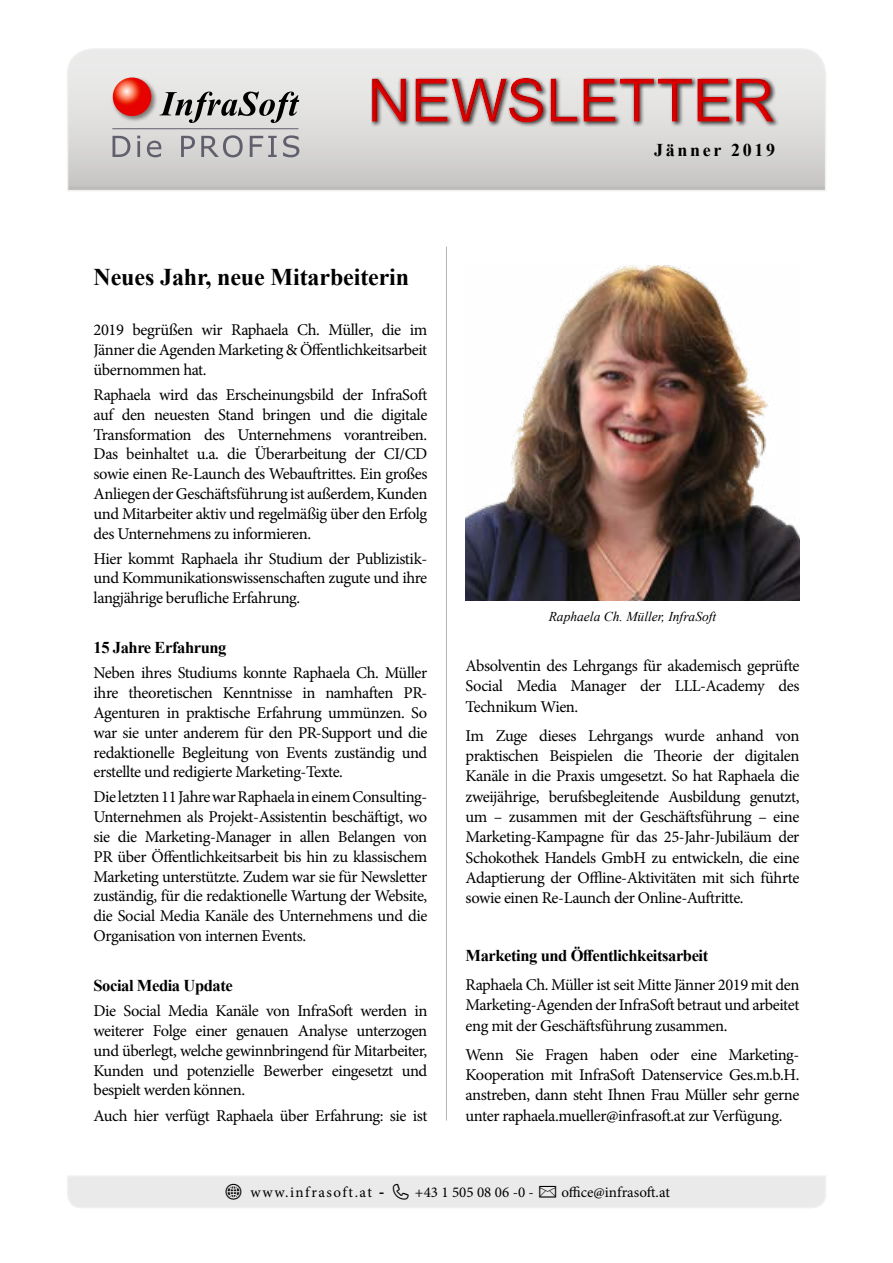
<style>
.page{position:relative;width:893px;height:1263px;background:#fff}
.page>*{position:absolute;margin:0;border:0;box-sizing:border-box;transform-origin:0 0}
.t1{font:60px "Arial";letter-spacing:-.005em;color:#e60000}
.t2{font:700 24px "Times New Roman";letter-spacing:-.005em;color:#000}
.t3{font:700 18px "Times New Roman";letter-spacing:.15em;color:#000}
.t4{font:16.5px/19.8px "Minion Pro";letter-spacing:-.025em;color:#000;text-align:justify}
.t5{font:700 16.5px "Times New Roman";letter-spacing:-.025em;color:#000}
.t6{font:15px "Minion Pro";letter-spacing:.005em;color:#000}
.t7{font:15px "Minion Pro";letter-spacing:.1em;color:#000}
.t8{font:italic 13.5px "Times New Roman";color:#000}
.s1{font-family:"Arial"}
</style>
<div class="page">
<hr style="left:446px;top:247px;width:1px;height:873px;background:#b4b4b4">
<svg style="left:67px;top:48px;width:759px;height:143px;background:#dadad9"></svg>
<img style="left:110px;top:75px;width:49px;height:49px">
<svg style="left:113px;top:78px;width:38px;height:38px"></svg>
<svg style="left:159px;top:92px;width:140px;height:31px;background:#a2a2a1"></svg>
<svg style="left:113px;top:136px;width:17px;height:21px"></svg>
<hr style="left:137px;top:141px;width:3px;height:16px;background:#625f6d">
<svg style="left:147px;top:141px;width:14px;height:16px"></svg>
<svg style="left:181px;top:136px;width:14px;height:21px"></svg>
<svg style="left:201px;top:135px;width:42px;height:22px"></svg>
<svg style="left:250px;top:136px;width:27px;height:21px"></svg>
<svg style="left:283px;top:135px;width:16px;height:22px"></svg>
<hr style="left:112px;top:128px;width:186px;height:1px;background:#625f6d">
<div style="left:368px;top:72px;width:410px;height:56px;background:#c6a79e;opacity:.51"></div>
<div style="left:371px;top:74px;width:407px;height:52px;background:#c0a3a1;opacity:.7"></div>
<img style="left:466px;top:264px;width:333px;height:337px">
<div style="left:67px;top:1176px;width:759px;height:32px;background:#ebeaea"></div>
<h1 class="t1" style="left:367px;top:59px;width:409px">NEWSLETTER</h1>
<p class="t3" style="left:654px;top:137px;width:123px">Jänner 2019</p>
<h2 class="t2" style="left:94px;top:260px;width:317px">Neues Jahr, neue Mitarbeiterin</h2>
<p class="t4" style="left:94px;top:320px;width:335px">2019 begrüßen wir Raphaela Ch. Müller, die im Jänner die Agenden Marketing &amp; Öffentlichkeitsarbeit übernommen hat.</p>
<p class="t4" style="left:94px;top:385px;width:335px">Raphaela wird das Erscheinungsbild der InfraSoft auf den neuesten Stand bringen und die digitale Transformation des Unternehmens vorantreiben.<br>Das beinhaltet u.a. die Überarbeitung der CI/CD sowie einen Re-Launch des Webauftrittes. Ein großes Anliegen der Geschäftsführung ist außerdem, Kunden und Mitarbeiter aktiv und regelmäßig über den Erfolg des Unternehmens zu informieren.</p>
<p class="t4" style="left:94px;top:548px;width:335px">Hier kommt Raphaela ihr Studium der Publizistik&shy;und Kommunikationswissenschaften zugute und ihre langjährige berufliche Erfahrung.</p>
<p class="t5" style="left:94px;top:636px;width:134px">15 Jahre Erfahrung</p>
<p class="t4" style="left:94px;top:663px;width:335px">Neben ihres Studiums konnte Raphaela Ch. Müller ihre theoretischen Kenntnisse in namhaften PR-Agenturen in praktische Erfahrung ummünzen. So war sie unter anderem für den PR-Support und die redaktionelle Begleitung von Events zuständig und erstellte und redigierte Marketing-Texte.</p>
<p class="t4" style="left:94px;top:787px;width:335px">Die letzten 11 Jahre war Raphaela in einem Consulting-Unternehmen als Projekt-Assistentin beschäftigt, wo sie die Marketing-Manager in allen Belangen von PR über Öffentlichkeitsarbeit bis hin zu klassischem Marketing unterstützte. Zudem war sie für Newsletter zuständig, für die redaktionelle Wartung der Website, die Social Media Kanäle des Unternehmens und die Organisation von internen Events.</p>
<p class="t5" style="left:94px;top:974px;width:141px">Social Media Update</p>
<p class="t4" style="left:94px;top:1001px;width:335px">Die Social Media Kanäle von InfraSoft werden in weiterer Folge einer genauen Analyse unterzogen und überlegt, welche gewinnbringend für Mitarbeiter, Kunden und potenzielle Bewerber eingesetzt und bespielt werden können.</p>
<p class="t4" style="left:94px;top:1105px;width:335px">Auch hier verfügt Raphaela über Erfahrung: sie ist</p>
<p class="t8" style="left:549px;top:608px;width:169px">Raphaela Ch. Müller, InfraSoft</p>
<p class="t4" style="left:466px;top:656px;width:335px;line-height:20.4px">Absolventin des Lehrgangs für akademisch geprüfte Social Media Manager der LLL-Academy des Technikum Wien.</p>
<p class="t4" style="left:466px;top:725px;width:335px;line-height:20.4px">Im Zuge dieses Lehrgangs wurde anhand von praktischen Beispielen die Theorie der digitalen Kanäle in die Praxis umgesetzt. So hat Raphaela die zweijährige, berufsbegleitende Ausbildung genutzt, um – zusammen mit der Geschäftsführung – eine Marketing-Kampagne für das 25-Jahr-Jubiläum der Schokothek Handels GmbH zu entwickeln, die eine Adaptierung der Offline-Aktivitäten mit sich führte sowie einen Re-Launch der Online-Auftritte.</p>
<p class="t5" style="left:466px;top:944px;width:244px">Marketing und Öffentlichkeitsarbeit</p>
<p class="t4" style="left:466px;top:974px;width:335px;line-height:20.4px">Raphaela Ch. Müller ist seit Mitte Jänner 2019 mit den Marketing-Agenden der InfraSoft betraut und arbeitet eng mit der Geschäftsführung zusammen.</p>
<p class="t4" style="left:466px;top:1044px;width:335px;line-height:20.4px">Wenn Sie Fragen haben oder eine Marketing-Kooperation mit InfraSoft Datenservice Ges.m.b.H. anstreben, dann steht Ihnen Frau Müller sehr gerne unter raphaela.mueller@infrasoft.at zur Verfügung.</p>
<p class="t7" style="left:251px;top:1182px;width:135px">www.infrasoft.at <span class="s1">-</span></p>
<p class="t6" style="left:415px;top:1182px;width:256px">+43 1 505 08 06 -0 - ✉ office@infrasoft.at</p>
</div>
